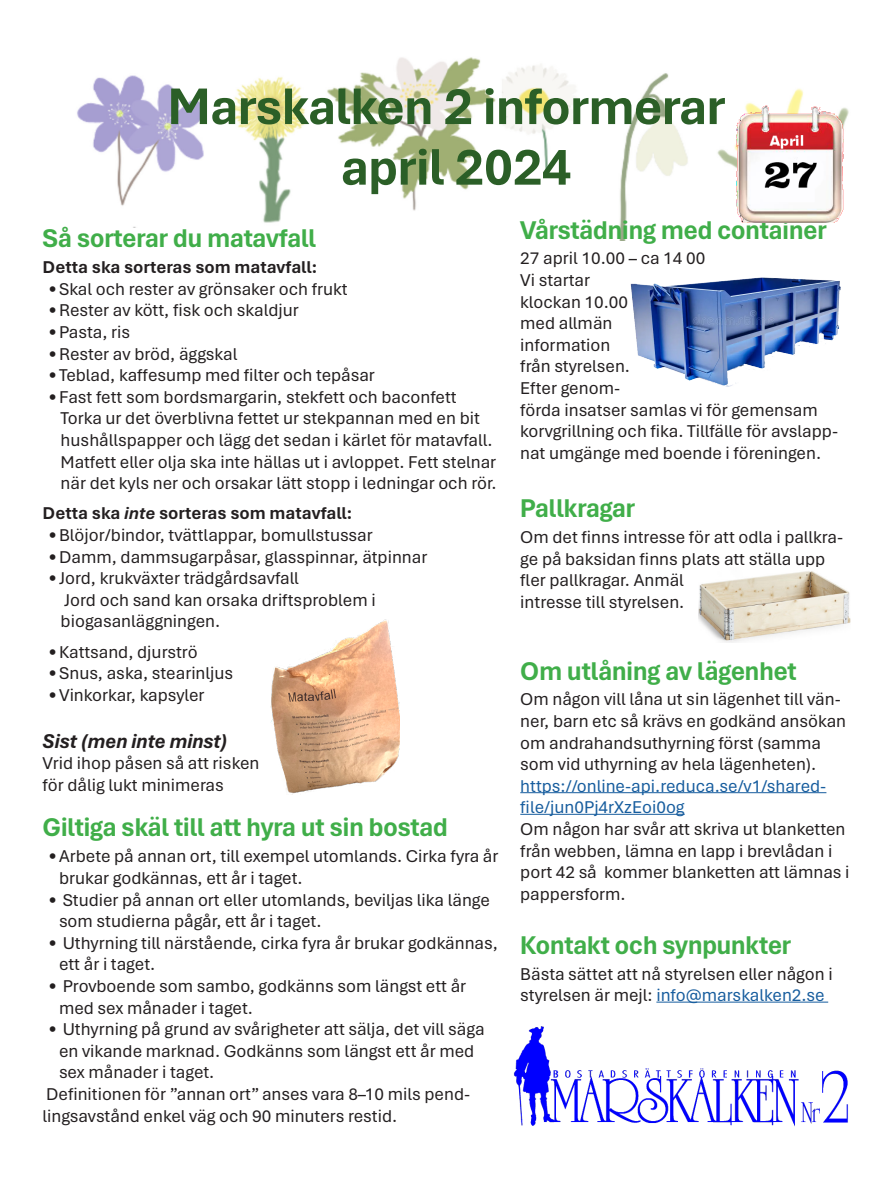
<style>
.page{position:relative;width:893px;height:1187px;background:#fff}
.page>*{position:absolute;margin:0;border:0;box-sizing:border-box;transform-origin:0 0}
.Huvud_green{font:700 54px "Aptos Display";color:#2b5f27}
.Rubbe_green{font:700 27px "Aptos Display";color:#40ae49}
.Tagline{font:italic 700 21px "Aptos Display";color:#231f20}
.Tagline_2{font:18px/21.6px "Aptos";color:#231f20}
.Tagline-2{font:18px/21.6px "Aptos";color:#231f20}
.Tagline-3{font:700 18px "Aptos";color:#231f20}
.Tagline-4{font:18px/21.6px "Aptos";color:#175d9e}
.s1{font-style:italic}
.s2{color:#175d9e}
</style>
<div class="page">
<img style="left:77px;top:57px;width:772px;height:183px">
<img style="left:513px;top:1026px;width:335px;height:100px">
<hr style="left:656px;top:1001px;width:172px;height:1px;background:#175d9e">
<img style="left:270px;top:619px;width:129px;height:175px">
<img style="left:699px;top:571px;width:151px;height:71px">
<hr style="left:520px;top:792px;width:306px;height:1px;background:#175d9e">
<hr style="left:520px;top:814px;width:165px;height:1px;background:#175d9e">
<img style="left:630px;top:277px;width:211px;height:110px">
<img style="left:736px;top:105px;width:108px;height:117px">
<p class="Huvud_green" style="left:168px;top:69px;width:559px">Marskalken 2 informerar</p>
<p class="Huvud_green" style="left:341px;top:130px;width:232px">april 2024</p>
<p class="Rubbe_green" style="left:43px;top:220px;width:275px">Så sorterar du matavfall</p>
<p class="Tagline-3" style="left:43px;top:255px;width:276px">Detta ska sorteras som matavfall:</p>
<p class="Tagline_2" style="left:49px;top:277px;width:301px">•Skal och rester av grönsaker och frukt</p>
<p class="Tagline_2" style="left:49px;top:299px;width:252px">•Rester av kött, fisk och skaldjur</p>
<p class="Tagline_2" style="left:49px;top:320px;width:83px">•Pasta, ris</p>
<p class="Tagline_2" style="left:49px;top:342px;width:190px">•Rester av bröd, äggskal</p>
<p class="Tagline_2" style="left:49px;top:364px;width:328px">•Teblad, kaffesump med filter och tepåsar</p>
<p class="Tagline_2" style="left:49px;top:385px;width:409px">•Fast fett som bordsmargarin, stekfett och baconfett</p>
<p class="Tagline_2" style="left:61px;top:407px;width:438px">Torka ur det överblivna fettet ur stekpannan med en bit hushållspapper och lägg det sedan i kärlet för matavfall.<br>Matfett eller olja ska inte hällas ut i avloppet. Fett stelnar när det kyls ner och orsakar lätt stopp i ledningar och rör.</p>
<p class="Tagline-3" style="left:43px;top:501px;width:311px">Detta ska <span class="s1">inte</span> sorteras som matavfall:</p>
<p class="Tagline_2" style="left:49px;top:523px;width:326px">•Blöjor/bindor, tvättlappar, bomullstussar</p>
<p class="Tagline_2" style="left:49px;top:545px;width:380px">•Damm, dammsugarpåsar, glasspinnar, ätpinnar</p>
<p class="Tagline_2" style="left:49px;top:566px;width:252px">•Jord, krukväxter trädgårdsavfall</p>
<p class="Tagline_2" style="left:61px;top:588px;width:317px">Jord och sand kan orsaka driftsproblem i biogasanläggningen.</p>
<p class="Tagline_2" style="left:49px;top:640px;width:150px">•Kattsand, djurströ</p>
<p class="Tagline_2" style="left:49px;top:661px;width:186px">•Snus, aska, stearinljus</p>
<p class="Tagline_2" style="left:49px;top:683px;width:157px">•Vinkorkar, kapsyler</p>
<p class="Tagline" style="left:43px;top:726px;width:186px">Sist (men inte minst)</p>
<p class="Tagline-2" style="left:43px;top:751px;width:218px">Vrid ihop påsen så att risken för dålig lukt minimeras</p>
<p class="Rubbe_green" style="left:520px;top:211px;width:308px">Vårstädning med container</p>
<p class="Tagline-2" style="left:520px;top:247px;width:187px">27 april 10.00 – ca 14 00<br>Vi startar<br>klockan 10.00<br>med allmän information<br>från styrelsen.</p>
<p class="Tagline-2" style="left:520px;top:376px;width:320px">Efter genom-<br>förda insatser samlas vi för gemensam korvgrillning och fika. Tillfälle för avslapp&shy;nat umgänge med boende i föreningen.</p>
<p class="Rubbe_green" style="left:520px;top:490px;width:116px">Pallkragar</p>
<p class="Tagline-2" style="left:520px;top:525px;width:324px">Om det finns intresse för att odla i pallkra&shy;ge på baksidan finns plats att ställa upp fler pallkragar. Anmäl<br>intresse till styrelsen.</p>
<p class="Rubbe_green" style="left:520px;top:652px;width:278px">Om utlåning av lägenhet</p>
<p class="Tagline-2" style="left:520px;top:688px;width:327px">Om någon vill låna ut sin lägenhet till vän&shy;ner, barn etc så krävs en godkänd ansökan om andrahandsuthyrning först (samma som vid uthyrning av hela lägenheten).</p>
<p class="Tagline-4" style="left:520px;top:774px;width:308px">https://online-api.reduca.se/v1/shared&shy;file/jun0Pj4rXzEoi0og</p>
<p class="Tagline_2" style="left:520px;top:817px;width:331px">Om någon har svår att skriva ut blanketten från webben, lämna en lapp i brevlådan i port 42 så kommer blanketten att lämnas i pappersform.</p>
<p class="Rubbe_green" style="left:43px;top:809px;width:407px">Giltiga skäl till att hyra ut sin bostad</p>
<p class="Tagline_2" style="left:59px;top:844px;width:441px;text-indent:-10px">•Arbete på annan ort, till exempel utomlands. Cirka fyra år brukar godkännas, ett år i taget.</p>
<p class="Tagline_2" style="left:59px;top:888px;width:432px;text-indent:-10px">• Studier på annan ort eller utomlands, beviljas lika länge som studierna pågår, ett år i taget.</p>
<p class="Tagline_2" style="left:59px;top:931px;width:440px;text-indent:-10px">• Uthyrning till närstående, cirka fyra år brukar godkännas, ett år i taget.</p>
<p class="Tagline_2" style="left:59px;top:974px;width:409px;text-indent:-10px">• Provboende som sambo, godkänns som längst ett år med sex månader i taget.</p>
<p class="Tagline_2" style="left:59px;top:1017px;width:427px;text-indent:-10px">• Uthyrning på grund av svårigheter att sälja, det vill säga en vikande marknad. Godkänns som längst ett år med sex månader i taget.</p>
<p class="Tagline-2" style="left:43px;top:1082px;width:429px">Definitionen för ”annan ort” anses vara 8–10 mils pend&shy;lingsavstånd enkel väg och 90 minuters restid.</p>
<p class="Rubbe_green" style="left:520px;top:926px;width:272px">Kontakt och synpunkter</p>
<p class="Tagline-2" style="left:520px;top:962px;width:314px">Bästa sättet att nå styrelsen eller någon i styrelsen är mejl: <span class="s2">info@marskalken2.se</span></p>
</div>
